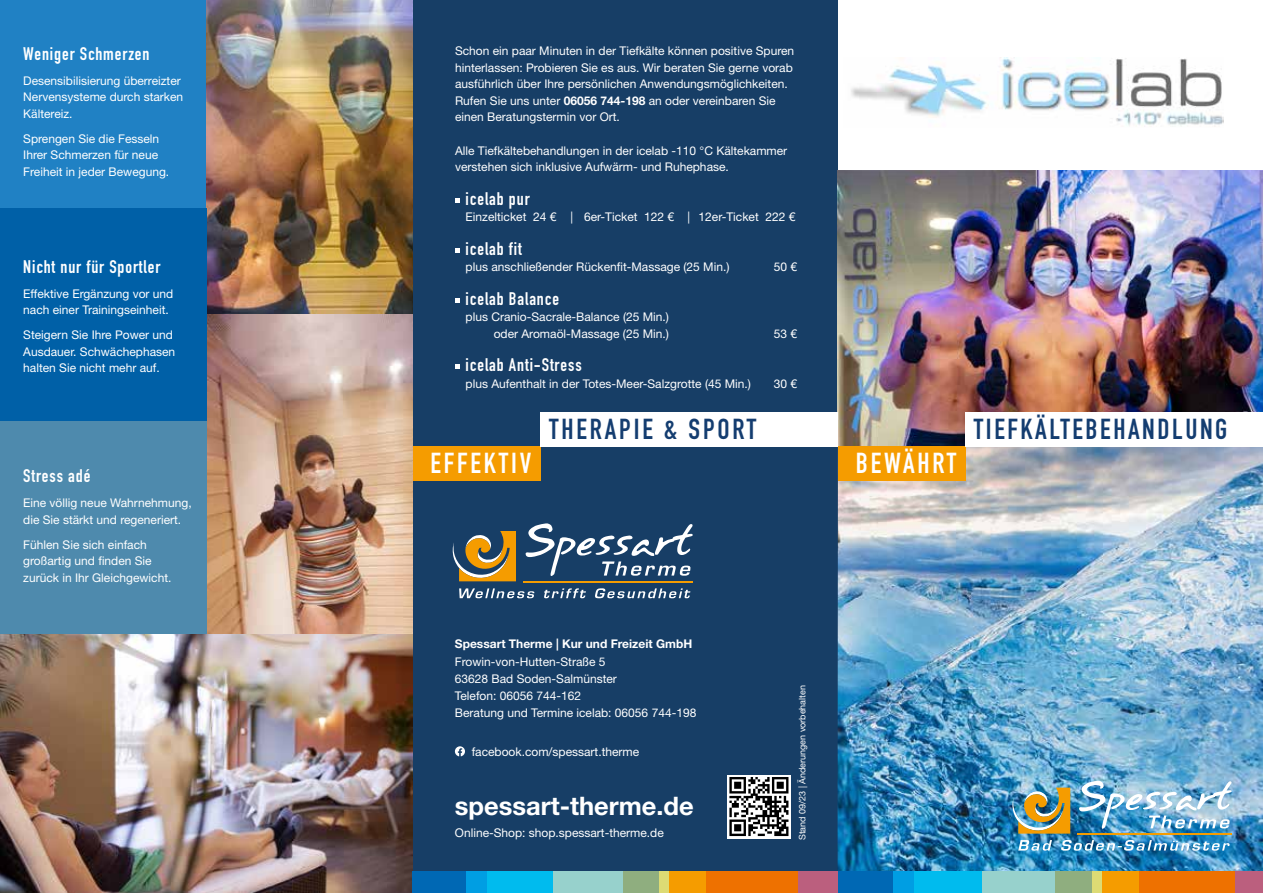
<style>
.page{position:relative;width:1263px;height:893px;background:#fff}
.page>*{position:absolute;margin:0;border:0;box-sizing:border-box;transform-origin:0 0}
.t1{font:28.5px "DIN Engschrift LT Pro";letter-spacing:.09em;color:#143d70}
.t2{font:28.5px "DIN Engschrift LT Pro";letter-spacing:.1em;color:#fff}
.t3{font:700 25.5px "Helvetica Neue LT Pro";color:#fff}
.t4{font:18px "DIN Engschrift LT Pro";letter-spacing:.05em;color:#fff}
.t5{font:12px/16.5px "Helvetica Neue LT Pro";color:#fff}
.t6{font:700 12px "Helvetica Neue LT Pro";color:#fff}
.t7{font:9px "Helvetica Neue LT Pro";color:#fff}
.s1{font-weight:700}
</style>
<div class="page">
<div style="left:0;top:0;width:207px;height:213px;background:#2081c4"></div>
<div style="left:412px;top:0;width:426px;height:893px;background:#173e66"></div>
<img style="left:837px;top:170px;width:426px;height:702px">
<img style="left:1018px;top:840px;width:212px;height:11px">
<hr style="left:1077px;top:834px;width:154px;height:1px;background:#f59c00">
<img style="left:1079px;top:781px;width:153px;height:48px">
<img style="left:1012px;top:788px;width:58px;height:46px">
<div style="left:412px;top:446px;width:129px;height:34px;background:#f59c00"></div>
<div style="left:541px;top:412px;width:297px;height:34px;background:#fff"></div>
<img style="left:851px;top:58px;width:373px;height:69px">
<div style="left:838px;top:446px;width:127px;height:34px;background:#f59c00"></div>
<div style="left:965px;top:412px;width:298px;height:34px;background:#fff"></div>
<svg style="left:455px;top:198px;width:4px;height:5px"></svg>
<svg style="left:455px;top:248px;width:4px;height:5px"></svg>
<svg style="left:455px;top:298px;width:4px;height:5px"></svg>
<svg style="left:455px;top:365px;width:4px;height:4px"></svg>
<div style="left:837px;top:872px;width:56px;height:21px;background:#0068b4"></div>
<div style="left:893px;top:872px;width:21px;height:21px;background:#009ee3"></div>
<div style="left:914px;top:872px;width:68px;height:21px;background:#0be"></div>
<div style="left:982px;top:872px;width:73px;height:21px;background:#97d1cc"></div>
<div style="left:1092px;top:872px;width:10px;height:21px;background:#dddb74"></div>
<div style="left:1102px;top:872px;width:38px;height:21px;background:#f59c00"></div>
<div style="left:1140px;top:872px;width:95px;height:21px;background:#ee7100"></div>
<div style="left:1235px;top:872px;width:28px;height:21px;background:#bb5f7e"></div>
<div style="left:1055px;top:872px;width:37px;height:21px;background:#8fae7f"></div>
<img style="left:0;top:634px;width:412px;height:259px">
<img style="left:207px;top:0;width:205px;height:634px">
<div style="left:0;top:421px;width:207px;height:213px;background:#4e8aad"></div>
<div style="left:0;top:208px;width:207px;height:213px;background:#0060a7"></div>
<svg style="left:455px;top:746px;width:10px;height:10px"></svg>
<svg style="left:459px;top:588px;width:76px;height:10px"></svg>
<svg style="left:544px;top:588px;width:42px;height:10px"></svg>
<hr style="left:523px;top:581px;width:169px;height:2px;background:#f59c00">
<svg style="left:452px;top:531px;width:64px;height:50px"></svg>
<svg style="left:526px;top:523px;width:167px;height:53px"></svg>
<svg style="left:595px;top:588px;width:95px;height:10px"></svg>
<div style="left:727px;top:775px;width:64px;height:63px;background:linear-gradient(to bottom,#fff,#fff)"></div>
<svg style="left:729px;top:777px;width:59px;height:59px"></svg>
<div style="left:412px;top:871px;width:55px;height:22px;background:#0068b4"></div>
<div style="left:467px;top:871px;width:20px;height:22px;background:#009ee3"></div>
<div style="left:487px;top:871px;width:66px;height:22px;background:#0be"></div>
<div style="left:553px;top:871px;width:70px;height:22px;background:#97d1cc"></div>
<div style="left:659px;top:871px;width:10px;height:22px;background:#dddb74"></div>
<div style="left:669px;top:871px;width:37px;height:22px;background:#f59c00"></div>
<div style="left:706px;top:871px;width:92px;height:22px;background:#ee7100"></div>
<div style="left:798px;top:871px;width:40px;height:22px;background:#bb5f7e"></div>
<div style="left:623px;top:871px;width:36px;height:22px;background:#8fae7f"></div>
<h3 class="t4" style="left:23px;top:43px;width:128px">Weniger Schmerzen</h3>
<p class="t5" style="left:23px;top:72px;width:162px">Desensibilisierung überreizter<br>Nervensysteme durch starken<br>Kältereiz.</p>
<p class="t5" style="left:23px;top:130px;width:148px">Sprengen Sie die Fesseln<br>Ihrer Schmerzen für neue<br>Freiheit in jeder Bewegung.</p>
<h3 class="t4" style="left:23px;top:256px;width:139px">Nicht nur für Sportler</h3>
<p class="t5" style="left:23px;top:285px;width:152px">Effektive Ergänzung vor und nach einer Trainingseinheit.</p>
<p class="t5" style="left:23px;top:326px;width:154px">Steigern Sie Ihre Power und<br>Ausdauer. Schwächephasen halten Sie nicht mehr auf.</p>
<h3 class="t4" style="left:23px;top:465px;width:69px">Stress adé</h3>
<p class="t5" style="left:23px;top:495px;width:170px">Eine völlig neue Wahrnehmung, die Sie stärkt und regeneriert.</p>
<p class="t5" style="left:23px;top:536px;width:150px">Fühlen Sie sich einfach großartig und finden Sie zurück in Ihr Gleichgewicht.</p>
<p class="t5" style="left:455px;top:43px;width:341px">Schon ein paar Minuten in der Tiefkälte können positive Spuren hinterlassen: Probieren Sie es aus. Wir beraten Sie gerne vorab ausführlich über Ihre persönlichen Anwendungsmöglichkeiten.<br>Rufen Sie uns unter <span class="s1">06056 744-198</span> an oder vereinbaren Sie einen Beratungstermin vor Ort.</p>
<p class="t5" style="left:455px;top:142px;width:334px">Alle Tiefkältebehandlungen in der icelab -110 °C Kältekammer verstehen sich inklusive Aufwärm- und Ruhephase.</p>
<h3 class="t4" style="left:466px;top:188px;width:66px">icelab pur</h3>
<p class="t5" style="left:466px;top:209px;width:331px">Einzelticket 24 € | 6er-Ticket 122 € | 12er-Ticket 222 €</p>
<h3 class="t4" style="left:466px;top:238px;width:58px">icelab fit</h3>
<p class="t5" style="left:466px;top:259px;width:265px">plus anschließender Rückenfit-Massage (25 Min.)</p>
<p class="t5" style="left:774px;top:259px;width:25px">50 €</p>
<h3 class="t4" style="left:466px;top:288px;width:95px">icelab Balance</h3>
<p class="t5" style="left:466px;top:309px;width:205px;text-align:right">plus Cranio-Sacrale-Balance (25 Min.) oder Aromaöl-Massage (25 Min.)</p>
<p class="t5" style="left:774px;top:325px;width:25px">53 €</p>
<h3 class="t4" style="left:466px;top:355px;width:118px">icelab Anti-Stress</h3>
<p class="t5" style="left:466px;top:375px;width:287px">plus Aufenthalt in der Totes-Meer-Salzgrotte (45 Min.)</p>
<p class="t5" style="left:774px;top:375px;width:25px">30 €</p>
<h1 class="t2" style="left:430px;top:446px;width:103px">EFFEKTIV</h1>
<h1 class="t1" style="left:549px;top:412px;width:209px">THERAPIE &amp; SPORT</h1>
<h1 class="t2" style="left:856px;top:446px;width:102px">BEWÄHRT</h1>
<h1 class="t1" style="left:974px;top:412px;width:255px">TIEFKÄLTEBEHANDLUNG</h1>
<p class="t6" style="left:455px;top:637px;width:239px">Spessart Therme | Kur und Freizeit GmbH</p>
<p class="t5" style="left:455px;top:652px;width:243px;line-height:17.2px">Frowin-von-Hutten-Straße 5<br>63628 Bad Soden-Salmünster<br>Telefon: 06056 744-162<br>Beratung und Termine icelab: 06056 744-198</p>
<p class="t5" style="left:472px;top:743px;width:169px">facebook.com/spessart.therme</p>
<h2 class="t3" style="left:455px;top:790px;width:240px">spessart-therme.de</h2>
<p class="t5" style="left:455px;top:824px;width:210px">Online-Shop: shop.spessart-therme.de</p>
<p class="t7" style="left:797px;top:840px;width:157px;rotate:-90deg">Stand 09/23 | Änderungen vorbehalten</p>
</div>
